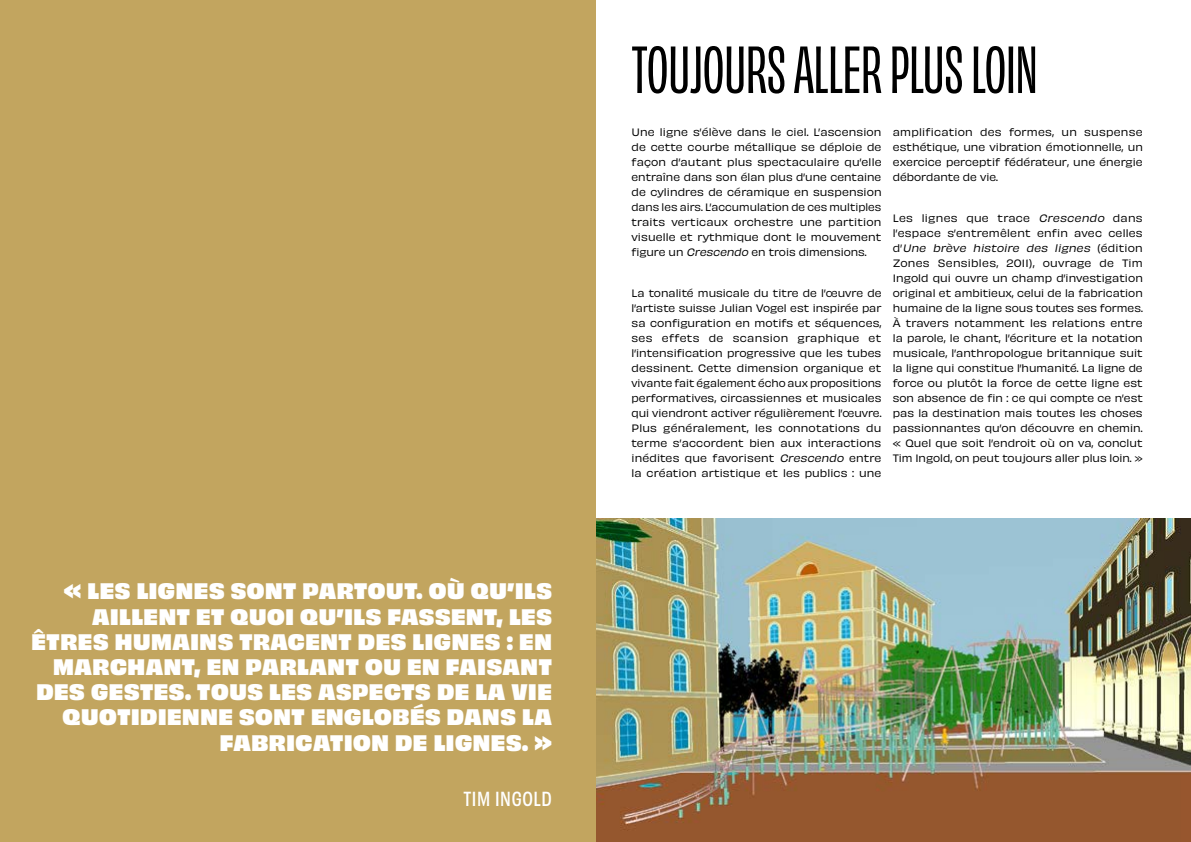
<style>
.page{position:relative;width:1191px;height:842px;background:#fff}
.page>*{position:absolute;margin:0;border:0;box-sizing:border-box;transform-origin:0 0}
.t1{font:500 condensed 62px "Obviously";color:#000}
.t2{font:21px/25.2px "Obviously Blck";letter-spacing:.03em;color:#fff;text-align:right}
.t3{font:19px "Obviously Narw Medi";letter-spacing:.03em;color:#fff}
.t4{font:10px/15px "Obviously";letter-spacing:.005em;color:#000;text-align:justify}
.s1{font-style:italic}
</style>
<div class="page">
<img style="left:595px;top:518px;width:596px;height:324px">
<div style="left:0;top:0;width:595px;height:842px;background:#c2a55f"></div>
<p class="t2" style="left:32px;top:577px;width:522px">« LES LIGNES SONT PARTOUT. OÙ QU’ILS AILLENT ET QUOI QU’ILS FASSENT, LES ÊTRES HUMAINS TRACENT DES LIGNES : EN MARCHANT, EN PARLANT OU EN FAISANT DES GESTES. TOUS LES ASPECTS DE LA VIE QUOTIDIENNE SONT ENGLOBÉS DANS LA FABRICATION DE LIGNES. »</p>
<h3 class="t3" style="left:463px;top:785px;width:90px">TIM INGOLD</h3>
<h1 class="t1" style="left:631px;top:27px;width:407px">TOUJOURS ALLER PLUS LOIN</h1>
<p class="t4" style="left:631px;top:123px;width:252px">Une ligne s’élève dans le ciel. L’ascension de cette courbe métallique se déploie de façon d’autant plus spectaculaire qu’elle entraîne dans son élan plus d’une centaine de cylindres de céramique en suspension dans les airs. L’accumulation de ces multiples traits verticaux orchestre une partition visuelle et rythmique dont le mouvement figure un <span class="s1">Crescendo</span> en trois dimensions.</p>
<p class="t4" style="left:631px;top:285px;width:251px">La tonalité musicale du titre de l’œuvre de l’artiste suisse Julian Vogel est inspirée par sa configuration en motifs et séquences, ses effets de scansion graphique et l’intensification progressive que les tubes dessinent. Cette dimension organique et vivante fait également écho aux propositions performatives, circassiennes et musicales qui viendront activer régulièrement l’œuvre.<br>Plus généralement, les connotations du terme s’accordent bien aux interactions inédites que favorisent <span class="s1">Crescendo</span> entre la création artistique et les publics : une</p>
<p class="t4" style="left:892px;top:123px;width:251px">amplification des formes, un suspense esthétique, une vibration émotionnelle, un exercice perceptif fédérateur, une énergie débordante de vie.</p>
<p class="t4" style="left:892px;top:210px;width:251px">Les lignes que trace <span class="s1">Crescendo</span> dans l’espace s’entremêlent enfin avec celles d ’ <span class="s1">Une brève histoire des lignes</span> ( é d i t i o n Zones Sensibles, 2011), ouvrage de Tim Ingold qui ouvre un champ d’investigation original et ambitieux, celui de la fabrication humaine de la ligne sous toutes ses formes.<br>À travers notamment les relations entre la parole, le chant, l’écriture et la notation musicale, l’anthropologue britannique suit la ligne qui constitue l’humanité. La ligne de force ou plutôt la force de cette ligne est son absence de fin : ce qui compte ce n’est pas la destination mais toutes les choses passionnantes qu’on découvre en chemin. « Quel que soit l’endroit où on va, conclut Tim Ingold, on peut toujours aller plus loin. »</p>
</div>
